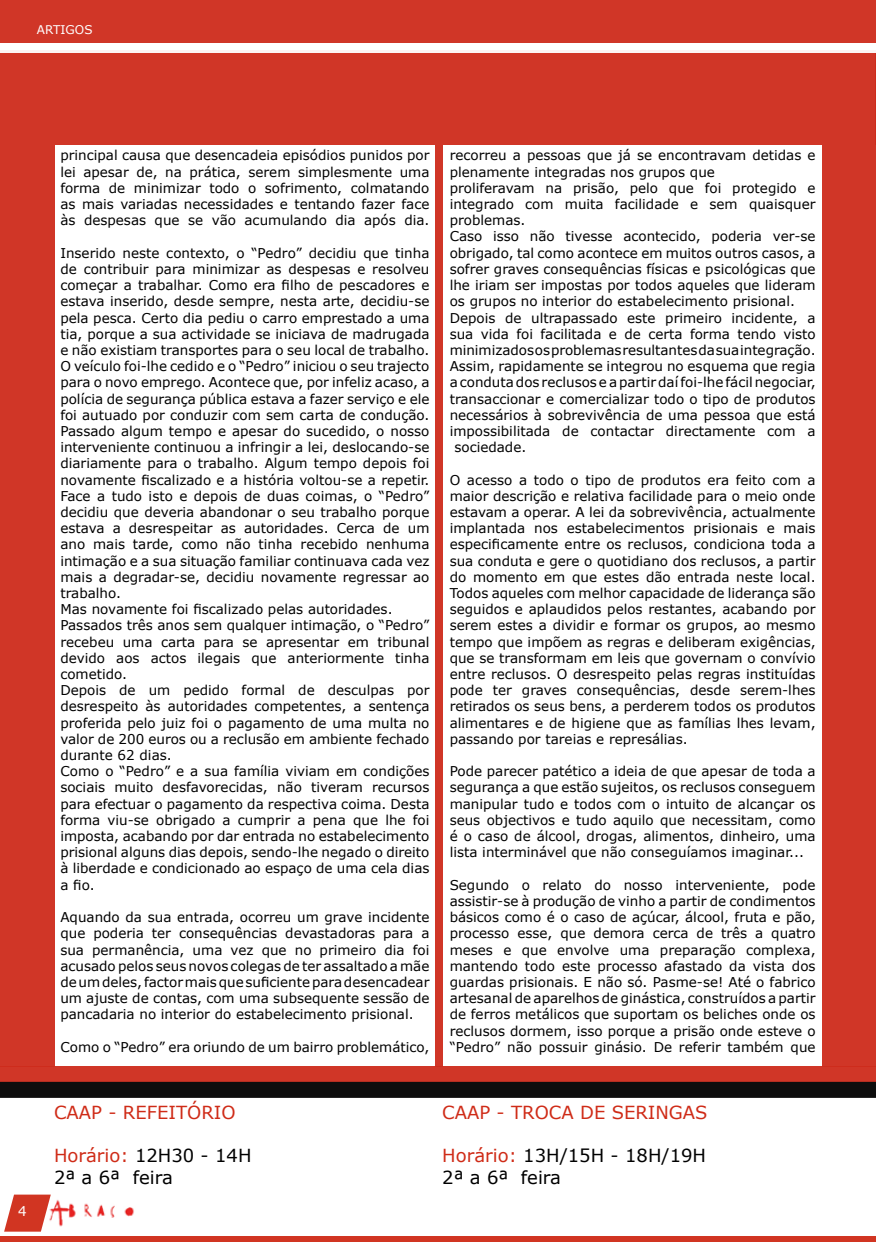
<style>
.page{position:relative;width:876px;height:1242px;background:#fff}
.page>*{position:absolute;margin:0;border:0;box-sizing:border-box;transform-origin:0 0}
.t1{font:18px/21.6px "Verdana";color:#000}
.t2{font:18px "Verdana";color:#cf2b17}
.t3{font:13.5px/16.2px "Verdana";color:#000;text-align:justify}
.t4{font:12px "Verdana";color:#fff}
.s1{color:#cf2b17}
</style>
<div class="page">
<div style="left:0;top:145px;width:55px;height:921px;background:#d03627"></div>
<div style="left:435px;top:145px;width:7px;height:921px;background:#d03627"></div>
<div style="left:0;top:0;width:876px;height:43px;background:#d03627"></div>
<div style="left:0;top:51px;width:876px;height:94px;background:#d03627"></div>
<div style="left:0;top:1236px;width:876px;height:6px;background:#d13522"></div>
<div style="left:823px;top:145px;width:53px;height:921px;background:#d03627"></div>
<hr style="left:875px;top:0;width:1px;height:43px;background:#ce2c1c">
<hr style="left:875px;top:52px;width:1px;height:93px;background:#ce2c1c">
<hr style="left:875px;top:145px;width:1px;height:921px;background:#ce2c1c">
<img style="left:51px;top:1199px;width:83px;height:28px">
<svg style="left:4px;top:1194px;width:47px;height:37px"></svg>
<div style="left:0;top:43px;width:876px;height:9px;background:#fff"></div>
<svg style="left:0;top:1066px;width:876px;height:32px;background:#6e221a"></svg>
<p class="t4" style="left:37px;top:22px;width:57px">ARTIGOS</p>
<p class="t3" style="left:60px;top:148px;width:371px">principal causa que desencadeia episódios punidos por lei apesar de, na prática, serem simplesmente uma forma de minimizar todo o sofrimento, colmatando as mais variadas necessidades e tentando fazer face às despesas que se vão acumulando dia após dia.</p>
<p class="t3" style="left:60px;top:245px;width:371px;text-align:left">Inserido neste contexto, o “Pedro” decidiu que tinha de contribuir para minimizar as despesas e resolveu começar a trabalhar. Como era filho de pescadores e estava inserido, desde sempre, nesta arte, decidiu-se pela pesca. Certo dia pediu o carro emprestado a uma tia, porque a sua actividade se iniciava de madrugada e não existiam transportes para o seu local de trabalho.<br>O veículo foi-lhe cedido e o “Pedro” iniciou o seu trajecto para o novo emprego. Acontece que, por infeliz acaso, a polícia de segurança pública estava a fazer serviço e ele foi autuado por conduzir com sem carta de condução.<br>Passado algum tempo e apesar do sucedido, o nosso interveniente continuou a infringir a lei, deslocando-se diariamente para o trabalho. Algum tempo depois foi novamente fiscalizado e a história voltou-se a repetir.<br>Face a tudo isto e depois de duas coimas, o “Pedro” decidiu que deveria abandonar o seu trabalho porque estava a desrespeitar as autoridades. Cerca de um ano mais tarde, como não tinha recebido nenhuma intimação e a sua situação familiar continuava cada vez mais a degradar-se, decidiu novamente regressar ao trabalho.<br>Mas novamente foi fiscalizado pelas autoridades.<br>Passados três anos sem qualquer intimação, o “Pedro” recebeu uma carta para se apresentar em tribunal devido aos actos ilegais que anteriormente tinha cometido.<br>Depois de um pedido formal de desculpas por desrespeito às autoridades competentes, a sentença proferida pelo juiz foi o pagamento de uma multa no valor de 200 euros ou a reclusão em ambiente fechado durante 62 dias.<br>Como o “Pedro” e a sua família viviam em condições sociais muito desfavorecidas, não tiveram recursos para efectuar o pagamento da respectiva coima. Desta forma viu-se obrigado a cumprir a pena que lhe foi imposta, acabando por dar entrada no estabelecimento prisional alguns dias depois, sendo-lhe negado o direito à liberdade e condicionado ao espaço de uma cela dias a fio.</p>
<p class="t3" style="left:60px;top:909px;width:371px">Aquando da sua entrada, ocorreu um grave incidente que poderia ter consequências devastadoras para a sua permanência, uma vez que no primeiro dia foi acusado pelos seus novos colegas de ter assaltado a mãe de um deles, factor mais que suficiente para desencadear um ajuste de contas, com uma subsequente sessão de pancadaria no interior do estabelecimento prisional.</p>
<p class="t3" style="left:60px;top:1039px;width:371px">Como o “Pedro” era oriundo de um bairro problemático,</p>
<p class="t3" style="left:450px;top:148px;width:367px">recorreu a pessoas que já se encontravam detidas e</p>
<p class="t3" style="left:450px;top:164px;width:267px">plenamente integradas nos grupos que</p>
<p class="t3" style="left:450px;top:180px;width:367px">proliferavam na prisão, pelo que foi protegido e</p>
<p class="t3" style="left:450px;top:196px;width:367px">integrado com muita facilidade e sem quaisquer</p>
<p class="t3" style="left:450px;top:212px;width:77px">problemas.</p>
<p class="t3" style="left:450px;top:229px;width:367px">Caso isso não tivesse acontecido, poderia ver-se</p>
<p class="t3" style="left:450px;top:245px;width:367px">obrigado, tal como acontece em muitos outros casos, a</p>
<p class="t3" style="left:450px;top:261px;width:367px">sofrer graves consequências físicas e psicológicas que</p>
<p class="t3" style="left:450px;top:277px;width:367px">lhe iriam ser impostas por todos aqueles que lideram</p>
<p class="t3" style="left:450px;top:293px;width:347px">os grupos no interior do estabelecimento prisional.</p>
<p class="t3" style="left:450px;top:310px;width:367px">Depois de ultrapassado este primeiro incidente, a</p>
<p class="t3" style="left:450px;top:326px;width:367px">sua vida foi facilitada e de certa forma tendo visto</p>
<p class="t3" style="left:450px;top:342px;width:367px">minimizados os problemas resultantes da sua integração.</p>
<p class="t3" style="left:450px;top:358px;width:367px">Assim, rapidamente se integrou no esquema que regia</p>
<p class="t3" style="left:450px;top:374px;width:367px">a conduta dos reclusos e a partir daí foi-lhe fácil negociar,</p>
<p class="t3" style="left:450px;top:391px;width:367px">transaccionar e comercializar todo o tipo de produtos</p>
<p class="t3" style="left:450px;top:407px;width:367px">necessários à sobrevivência de uma pessoa que está</p>
<p class="t3" style="left:450px;top:423px;width:367px">impossibilitada de contactar directamente com a</p>
<p class="t3" style="left:454px;top:439px;width:73px">sociedade.</p>
<p class="t3" style="left:450px;top:472px;width:367px">O acesso a todo o tipo de produtos era feito com a maior descrição e relativa facilidade para o meio onde estavam a operar. A lei da sobrevivência, actualmente implantada nos estabelecimentos prisionais e mais especificamente entre os reclusos, condiciona toda a sua conduta e gere o quotidiano dos reclusos, a partir do momento em que estes dão entrada neste local.<br>Todos aqueles com melhor capacidade de liderança são seguidos e aplaudidos pelos restantes, acabando por serem estes a dividir e formar os grupos, ao mesmo tempo que impõem as regras e deliberam exigências, que se transformam em leis que governam o convívio entre reclusos. O desrespeito pelas regras instituídas pode ter graves consequências, desde serem-lhes retirados os seus bens, a perderem todos os produtos alimentares e de higiene que as famílias lhes levam, passando por tareias e represálias.</p>
<p class="t3" style="left:450px;top:763px;width:367px">Pode parecer patético a ideia de que apesar de toda a segurança a que estão sujeitos, os reclusos conseguem manipular tudo e todos com o intuito de alcançar os seus objectivos e tudo aquilo que necessitam, como é o caso de álcool, drogas, alimentos, dinheiro, uma lista interminável que não conseguíamos imaginar...</p>
<p class="t3" style="left:450px;top:877px;width:367px">Segundo o relato do nosso interveniente, pode assistir-se à produção de vinho a partir de condimentos básicos como é o caso de açúcar, álcool, fruta e pão, processo esse, que demora cerca de três a quatro meses e que envolve uma preparação complexa, mantendo todo este processo afastado da vista dos guardas prisionais. E não só. Pasme-se! Até o fabrico artesanal de aparelhos de ginástica, construídos a partir de ferros metálicos que suportam os beliches onde os reclusos dormem, isso porque a prisão onde esteve o “Pedro” não possuir ginásio. De referir também que</p>
<h1 class="t2" style="left:54px;top:1101px;width:183px">CAAP - REFEITÓRIO</h1>
<h1 class="t1" style="left:54px;top:1145px;width:199px"><span class="s1">Horário:</span> 12H30 - 14H<br>2ª a 6ª feira</h1>
<h1 class="t2" style="left:442px;top:1101px;width:267px">CAAP - TROCA DE SERINGAS</h1>
<h1 class="t1" style="left:442px;top:1145px;width:265px"><span class="s1">Horário:</span> 13H/15H - 18H/19H<br>2ª a 6ª feira</h1>
</div>
